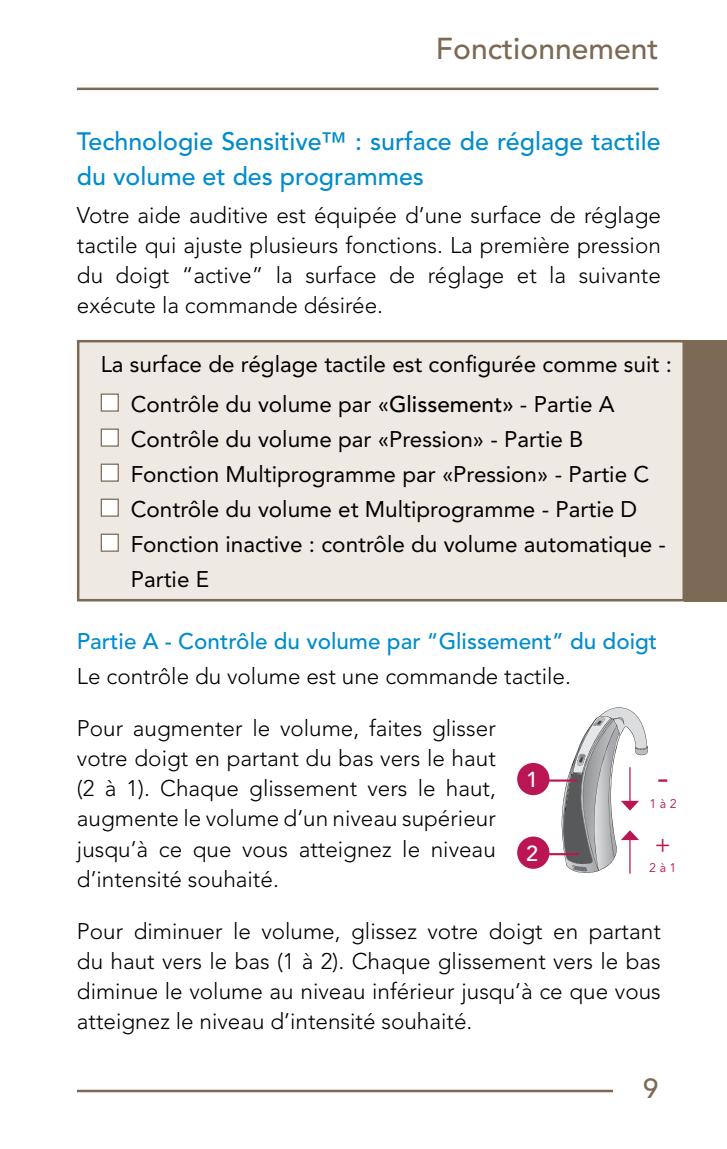
<style>
.page{position:relative;width:727px;height:1149px;background:#fff}
.page>*{position:absolute;margin:0;border:0;box-sizing:border-box;transform-origin:0 0}
.t1{font:35px "Avenir LT SLI Std Book";color:#bb1654}
.t2{font:30px "Avenir LT SLI Std Medium";color:#7c6a55}
.t3{font:27.5px "Avenir LT SLI Std Medium";color:#7c6a55}
.t4{font:25px/35px "Avenir LT SLI Std Medium";color:#008ccc}
.t5{font:25px "Avenir LT SLI Std Book";color:#bb1654}
.t6{font:22.5px/30px "Avenir LT SLI Std Light";color:#000;text-align:justify}
.t7{font:22.5px/35px "Avenir LT Std";color:#000}
.t8{font:22.5px "Avenir LT SLI Std Medium";color:#008ccc}
.t9{font:21.5px "Avenir LT SLI Std Medium";color:#fff}
.t10{font:12.5px "Avenir LT SLI Std Book";color:#bb1654}
.s1{font-family:"Avenir LT SLI Std Medium"}
</style>
<div class="page">
<hr style="left:77px;top:1089px;width:536px;height:2px;background:#7c6a55">
<hr style="left:77px;top:88px;width:581px;height:2px;background:#7c6a55">
<div style="left:78px;top:341px;width:605px;height:259px;background:#efe9e4"></div>
<div style="left:101px;top:393px;width:18px;height:18px;background:#fff;border:1px solid #7c6a55"></div>
<div style="left:101px;top:428px;width:18px;height:18px;background:#fff;border:1px solid #7c6a55"></div>
<div style="left:101px;top:463px;width:18px;height:18px;background:#fff;border:1px solid #7c6a55"></div>
<div style="left:101px;top:498px;width:18px;height:18px;background:#fff;border:1px solid #7c6a55"></div>
<div style="left:101px;top:533px;width:18px;height:18px;background:#fff;border:1px solid #7c6a55"></div>
<div style="left:77px;top:340px;width:607px;height:261px;border:2px solid #7c6a55"></div>
<div style="left:684px;top:340px;width:42px;height:261px;background:#7c6a55"></div>
<hr style="left:545px;top:779px;width:32px;height:2px;background:#bb1654">
<div style="left:517px;top:762px;width:32px;height:33px;background:#bb1654;border-radius:50%"></div>
<hr style="left:545px;top:852px;width:33px;height:3px;background:#bb1654">
<div style="left:517px;top:836px;width:32px;height:32px;background:#bb1654;border-radius:50%"></div>
<svg style="left:561px;top:707px;width:86px;height:166px"></svg>
<h2 class="t2" style="left:436px;top:31px;width:224px">Fonctionnement</h2>
<p class="t4" style="left:77px;top:124px;width:585px">Technologie Sensitive™ : surface de réglage tactile du volume et des programmes</p>
<p class="t6" style="left:77px;top:200px;width:585px">Votre aide auditive est équipée d’une surface de réglage tactile qui ajuste plusieurs fonctions. La première pression du doigt “active” la surface de réglage et la suivante exécute la commande désirée.</p>
<p class="t7" style="left:131px;top:344px;width:542px;line-height:40px;text-indent:-30px">La surface de réglage tactile est configurée comme suit :<br>Contrôle du volume par «<span class="s1">Glissement»</span> - Partie A</p>
<p class="t7" style="left:131px;top:421px;width:536px">Contrôle du volume par «Pression» - Partie B Fonction Multiprogramme par «Pression» - Partie C Contrôle du volume et Multiprogramme - Partie D Fonction inactive : contrôle du volume automatique - Partie E</p>
<p class="t8" style="left:77px;top:628px;width:581px">Partie A - Contrôle du volume par “Glissement” du doigt</p>
<p class="t6" style="left:77px;top:661px;width:495px">Le contrôle du volume est une commande tactile.</p>
<p class="t6" style="left:77px;top:713px;width:420px">Pour augmenter le volume, faites glisser votre doigt en partant du bas vers le haut (2 à 1). Chaque glissement vers le haut, augmente le volume d’un niveau supérieur jusqu’à ce que vous atteignez le niveau d’intensité souhaité.</p>
<p class="t6" style="left:77px;top:916px;width:585px">Pour diminuer le volume, glissez votre doigt en partant du haut vers le bas (1 à 2). Chaque glissement vers le bas diminue le volume au niveau inférieur jusqu’à ce que vous atteignez le niveau d’intensité souhaité.</p>
<p class="t9" style="left:526px;top:766px;width:13px">1</p>
<h1 class="t1" style="left:657px;top:756px;width:13px">-</h1>
<p class="t10" style="left:649px;top:796px;width:29px">1 à 2</p>
<p class="t9" style="left:526px;top:840px;width:13px">2</p>
<p class="t5" style="left:654px;top:829px;width:18px">+</p>
<p class="t10" style="left:649px;top:859px;width:29px">2 à 1</p>
<p class="t3" style="left:643px;top:1072px;width:17px">9</p>
</div>
